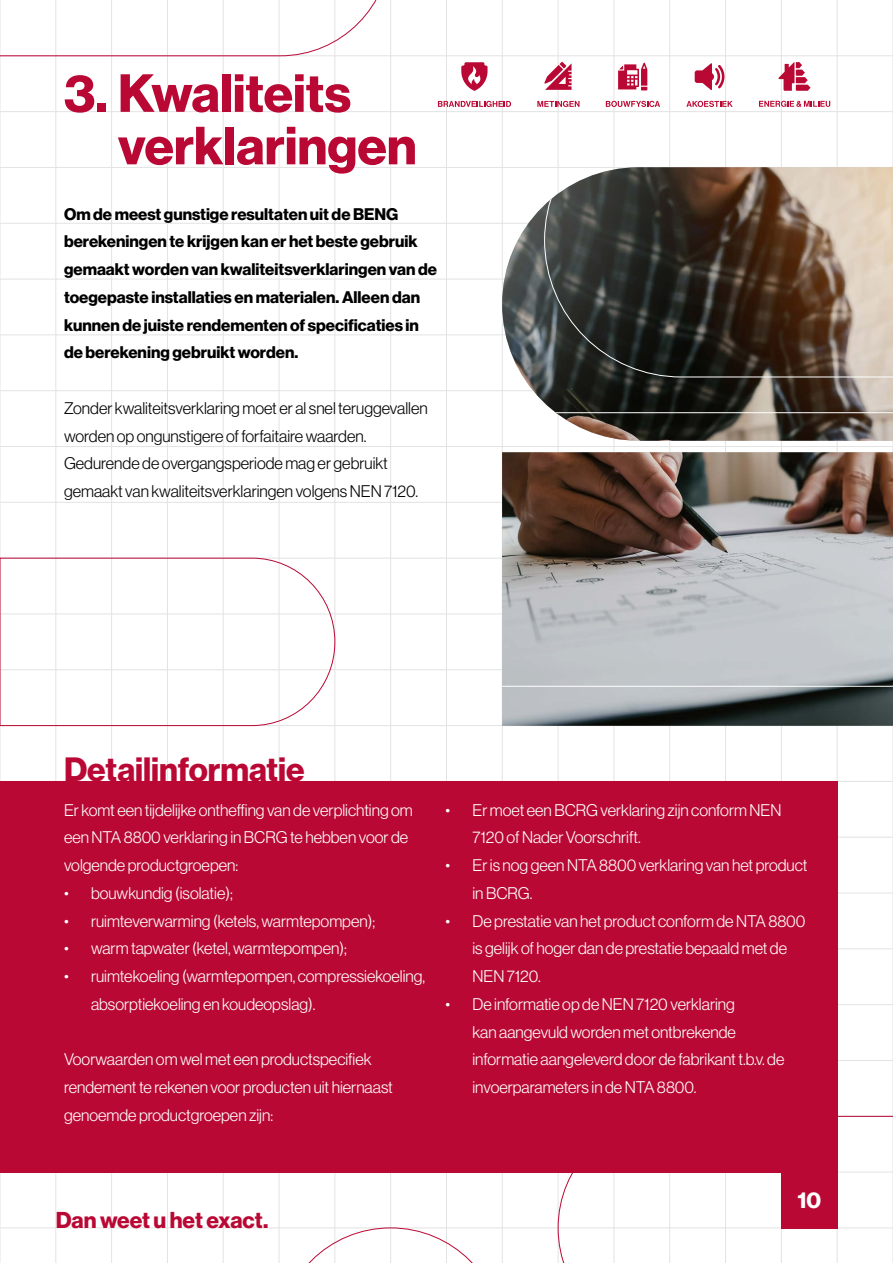
<style>
.page{position:relative;width:893px;height:1263px;background:#fff}
.page>*{position:absolute;margin:0;border:0;box-sizing:border-box;transform-origin:0 0}
.t1{font:52.5px/52.5px "N Haas Grotesk DS Pro 75 Bd";color:#ba0834}
.t2{font:33px "N Haas Grotesk DS Pro 75 Bd";color:#ba0834}
.t3{font:22.5px "N Haas Grotesk DS Pro 75 Bd";letter-spacing:-.005em;color:#ba0834}
.t4{font:22.5px "N Haas Grotesk DS Pro 75 Bd";color:#fff}
.t5{font:16.5px/27.8px "N Haas Grotesk DS Pro 45 Lt";color:#fff}
.t6{font:16.5px/27.8px "N Haas Grotesk DS Pro 75 Bd";color:#000}
.t7{font:16.5px/27.8px "N Haas Grotesk DS Pro 45 Lt";color:#000}
</style>
<div class="page">
<hr style="left:56px;top:0;width:1px;height:1263px;background:#e3e3e3">
<hr style="left:111px;top:0;width:1px;height:1263px;background:#e3e3e3">
<hr style="left:167px;top:0;width:1px;height:1263px;background:#e3e3e3">
<hr style="left:0;top:0;width:1px;height:1263px;background:#e3e3e3">
<hr style="left:223px;top:0;width:1px;height:1263px;background:#e3e3e3">
<hr style="left:279px;top:0;width:1px;height:1263px;background:#e3e3e3">
<hr style="left:335px;top:0;width:1px;height:1263px;background:#e3e3e3">
<hr style="left:390px;top:0;width:1px;height:1263px;background:#e3e3e3">
<hr style="left:446px;top:0;width:1px;height:1263px;background:#e3e3e3">
<hr style="left:502px;top:0;width:1px;height:1263px;background:#e3e3e3">
<hr style="left:558px;top:0;width:1px;height:1263px;background:#e3e3e3">
<hr style="left:614px;top:0;width:1px;height:1263px;background:#e3e3e3">
<hr style="left:669px;top:0;width:1px;height:1263px;background:#e3e3e3">
<hr style="left:725px;top:0;width:1px;height:1263px;background:#e3e3e3">
<hr style="left:781px;top:0;width:1px;height:1263px;background:#e3e3e3">
<hr style="left:837px;top:0;width:1px;height:1263px;background:#e3e3e3">
<hr style="left:892px;top:0;width:1px;height:1263px;background:#e3e3e3">
<hr style="left:0;top:56px;width:893px;height:1px;background:#e3e3e3">
<hr style="left:0;top:111px;width:893px;height:1px;background:#e3e3e3">
<hr style="left:0;top:167px;width:893px;height:1px;background:#e3e3e3">
<hr style="left:0;top:223px;width:893px;height:1px;background:#e3e3e3">
<hr style="left:0;top:279px;width:893px;height:1px;background:#e3e3e3">
<hr style="left:0;top:335px;width:893px;height:1px;background:#e3e3e3">
<hr style="left:0;top:390px;width:893px;height:1px;background:#e3e3e3">
<hr style="left:0;top:446px;width:893px;height:1px;background:#e3e3e3">
<hr style="left:0;top:502px;width:893px;height:1px;background:#e3e3e3">
<hr style="left:0;top:558px;width:893px;height:1px;background:#e3e3e3">
<hr style="left:0;top:614px;width:893px;height:1px;background:#e3e3e3">
<hr style="left:0;top:669px;width:893px;height:1px;background:#e3e3e3">
<hr style="left:0;top:725px;width:893px;height:1px;background:#e3e3e3">
<hr style="left:0;top:781px;width:893px;height:1px;background:#e3e3e3">
<hr style="left:0;top:837px;width:893px;height:1px;background:#e3e3e3">
<hr style="left:0;top:893px;width:893px;height:1px;background:#e3e3e3">
<hr style="left:0;top:948px;width:893px;height:1px;background:#e3e3e3">
<hr style="left:0;top:1004px;width:893px;height:1px;background:#e3e3e3">
<hr style="left:0;top:1060px;width:893px;height:1px;background:#e3e3e3">
<hr style="left:0;top:1172px;width:893px;height:1px;background:#e3e3e3">
<hr style="left:0;top:1228px;width:893px;height:1px;background:#e3e3e3">
<svg style="left:0;top:0;width:390px;height:56px"></svg>
<svg style="left:558px;top:1116px;width:335px;height:147px"></svg>
<svg style="left:279px;top:1227px;width:223px;height:36px"></svg>
<svg style="left:0;top:558px;width:335px;height:168px"></svg>
<svg style="left:695px;top:63px;width:29px;height:27px"></svg>
<svg style="left:686px;top:101px;width:47px;height:6px"></svg>
<svg style="left:618px;top:63px;width:29px;height:27px"></svg>
<svg style="left:606px;top:101px;width:54px;height:6px"></svg>
<svg style="left:759px;top:101px;width:71px;height:6px"></svg>
<svg style="left:778px;top:62px;width:32px;height:29px"></svg>
<svg style="left:537px;top:101px;width:42px;height:6px"></svg>
<svg style="left:544px;top:62px;width:28px;height:28px"></svg>
<svg style="left:461px;top:62px;width:27px;height:29px"></svg>
<svg style="left:438px;top:101px;width:73px;height:6px"></svg>
<div style="left:781px;top:1172px;width:56px;height:56px;background:#ba0834"></div>
<img style="left:502px;top:205px;width:391px;height:521px">
<svg style="left:544px;top:167px;width:349px;height:210px;background:#5e544a"></svg>
<svg style="left:502px;top:412px;width:391px;height:275px;background:#9b9491"></svg>
<div style="left:0;top:781px;width:837px;height:391px;background:#ba0834"></div>
<h1 class="t1" style="left:118px;top:68px;width:300px;text-indent:-54px">3. Kwaliteits verklaringen</h1>
<p class="t6" style="left:64px;top:200px;width:374px">Om de meest gunstige resultaten uit de BENG berekeningen te krijgen kan er het beste gebruik gemaakt worden van kwaliteitsverklaringen van de toegepaste installaties en materialen. Alleen dan kunnen de juiste rendementen of specificaties in de berekening gebruikt worden.</p>
<p class="t7" style="left:64px;top:394px;width:365px">Zonder kwaliteitsverklaring moet er al snel teruggevallen worden op ongunstigere of forfaitaire waarden.<br>Gedurende de overgangsperiode mag er gebruikt gemaakt van kwaliteitsverklaringen volgens NEN 7120.</p>
<h2 class="t2" style="left:64px;top:750px;width:242px">Detailinformatie</h2>
<p class="t5" style="left:64px;top:796px;width:350px">Er komt een tijdelijke ontheffing van de verplichting om een NTA 8800 verklaring in BCRG te hebben voor de volgende productgroepen:</p>
<p class="t5" style="left:64px;top:879px;width:170px">• bouwkundig (isolatie);</p>
<p class="t5" style="left:64px;top:907px;width:313px">• ruimteverwarming (ketels, warmtepompen);</p>
<p class="t5" style="left:64px;top:935px;width:284px">• warm tapwater (ketel, warmtepompen);</p>
<p class="t5" style="left:91px;top:962px;width:336px;text-indent:-27px">• ruimtekoeling (warmtepompen, compressiekoeling, absorptiekoeling en koudeopslag).</p>
<p class="t5" style="left:64px;top:1046px;width:330px">Voorwaarden om wel met een productspecifiek rendement te rekenen voor producten uit hiernaast genoemde productgroepen zijn:</p>
<p class="t5" style="left:472px;top:796px;width:310px;text-indent:-27px">• Er moet een BCRG verklaring zijn conform NEN<br>7120 of Nader Voorschrift.</p>
<p class="t5" style="left:472px;top:851px;width:336px;text-indent:-27px">• Er is nog geen NTA 8800 verklaring van het product in BCRG.</p>
<p class="t5" style="left:472px;top:907px;width:334px;text-indent:-27px">• De prestatie van het product conform de NTA 8800 is gelijk of hoger dan de prestatie bepaald met de<br>NEN 7120.</p>
<p class="t5" style="left:472px;top:990px;width:313px;text-indent:-27px">• De informatie op de NEN 7120 verklaring<br>kan aangevuld worden met ontbrekende informatie aangeleverd door de fabrikant t.b.v. de invoerparameters in de NTA 8800.</p>
<h3 class="t3" style="left:56px;top:1207px;width:214px">Dan weet u het exact.</h3>
<h3 class="t4" style="left:797px;top:1187px;width:25px">10</h3>
</div>
